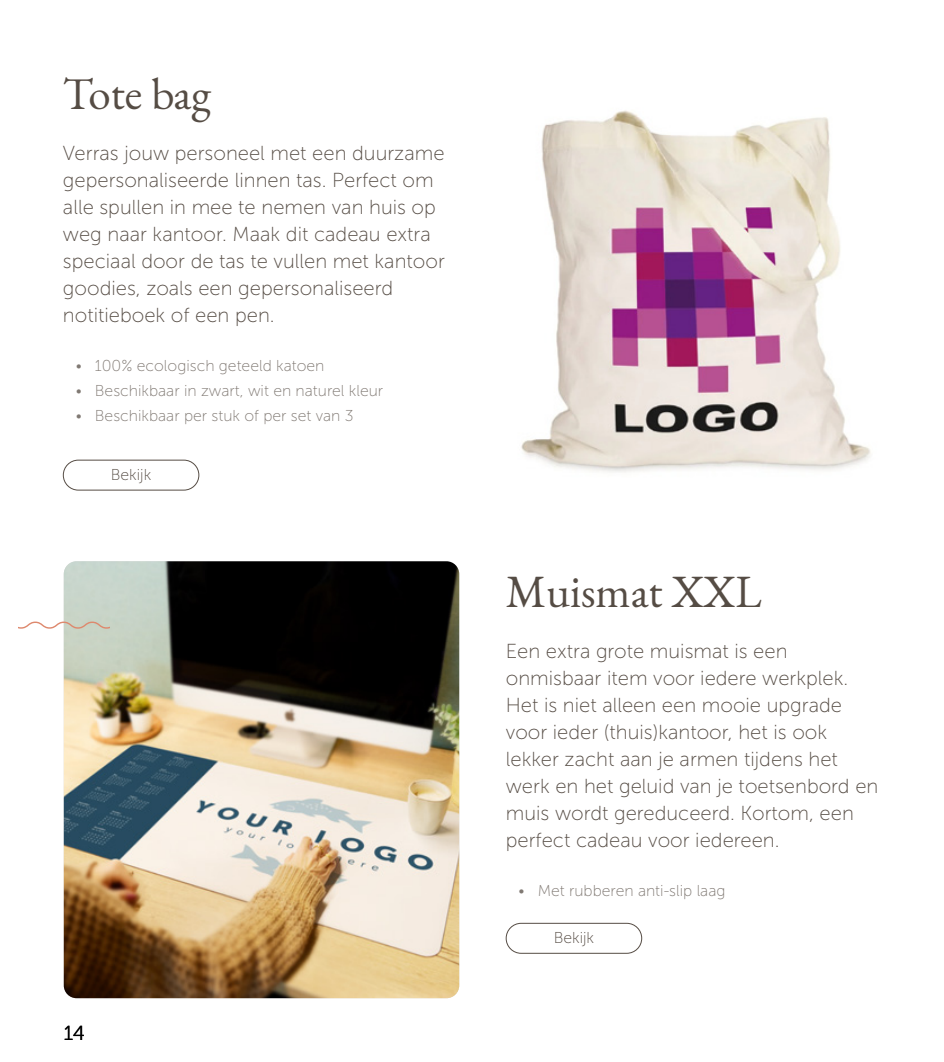
<style>
.page{position:relative;width:944px;height:1062px;background:#fff}
.page>*{position:absolute;margin:0;border:0;box-sizing:border-box;transform-origin:0 0}
.t1{font:45px "EB Garamond";color:#554c44}
.t2{font:20.25px/27px "Museo Sans 100";color:#554c44}
.t3{font:20.25px "Museo Sans 300";color:#000}
.t4{font:15.75px "Museo Sans 100";color:#807973}
.t5{font:15.75px "Museo Sans 100";color:#554c44}
</style>
<div class="page">
<img style="left:521px;top:110px;width:350px;height:363px">
<img style="left:64px;top:561px;width:395px;height:437px">
<div style="left:63px;top:460px;width:136px;height:30px;border:1px solid #554c44;border-radius:15px"></div>
<div style="left:506px;top:923px;width:136px;height:31px;border:1px solid #554c44;border-radius:15px"></div>
<svg style="left:18px;top:622px;width:91px;height:7px"></svg>
<h1 class="t1" style="left:63px;top:65px;width:150px">Tote bag</h1>
<p class="t2" style="left:63px;top:140px;width:383px">Verras jouw personeel met een duurzame gepersonaliseerde linnen tas. Perfect om alle spullen in mee te nemen van huis op weg naar kantoor. Maak dit cadeau extra speciaal door de tas te vullen met kantoor goodies, zoals een gepersonaliseerd notitieboek of een pen.</p>
<p class="t4" style="left:76px;top:358px;width:250px">• 100% ecologisch geteeld katoen</p>
<p class="t4" style="left:76px;top:382px;width:309px">• Beschikbaar in zwart, wit en naturel kleur</p>
<p class="t4" style="left:76px;top:407px;width:279px">• Beschikbaar per stuk of per set van 3</p>
<p class="t5" style="left:111px;top:466px;width:42px">Bekijk</p>
<p class="t3" style="left:64px;top:1022px;width:23px">14</p>
<h1 class="t1" style="left:506px;top:562px;width:257px">Muismat XXL</h1>
<p class="t2" style="left:506px;top:638px;width:374px">Een extra grote muismat is een onmisbaar item voor iedere werkplek.<br>Het is niet alleen een mooie upgrade voor ieder (thuis)kantoor, het is ook lekker zacht aan je armen tijdens het werk en het geluid van je toetsenbord en muis wordt gereduceerd. Kortom, een perfect cadeau voor iedereen.</p>
<p class="t4" style="left:519px;top:882px;width:208px">• Met rubberen anti-slip laag</p>
<p class="t5" style="left:554px;top:929px;width:42px">Bekijk</p>
</div>
